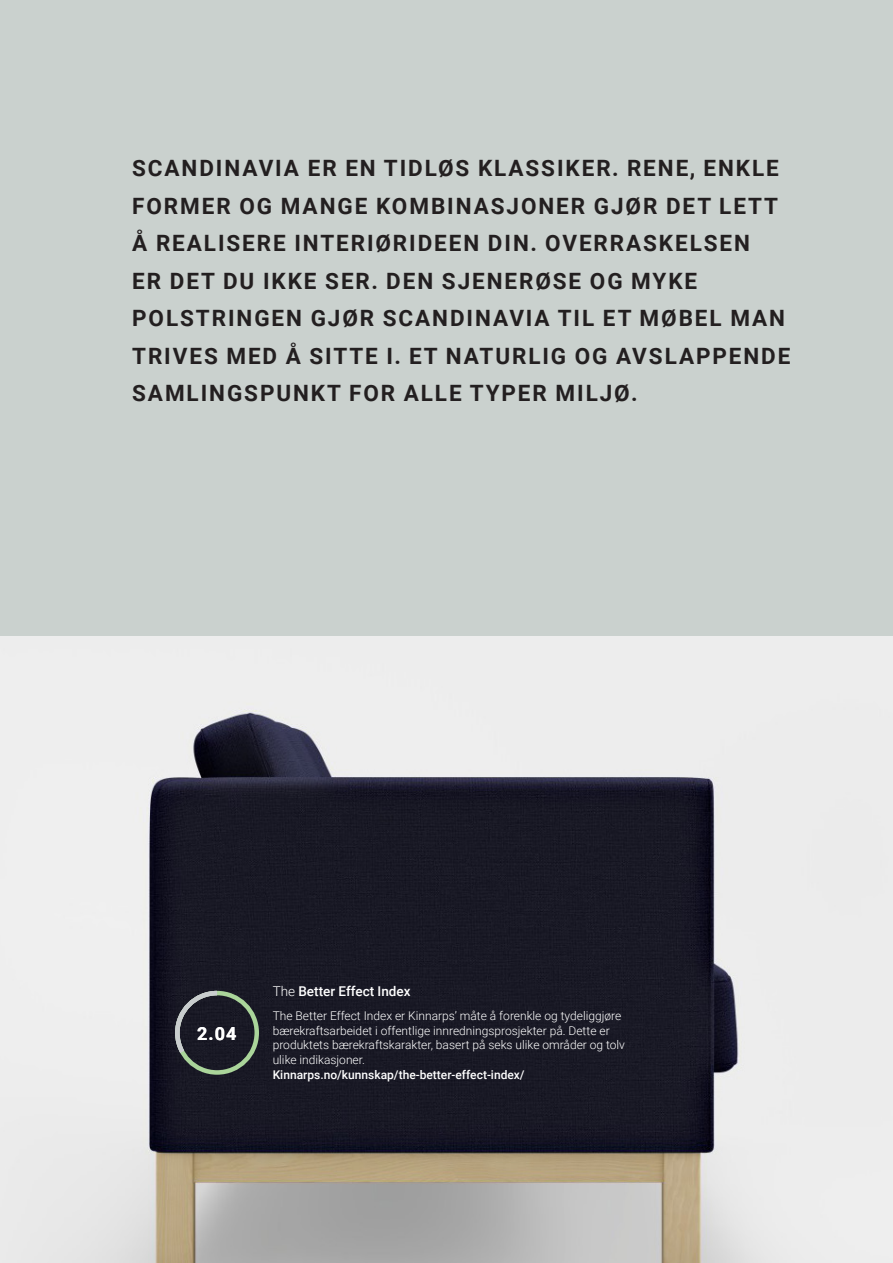
<style>
.page{position:relative;width:893px;height:1263px;background:#fff}
.page>*{position:absolute;margin:0;border:0;box-sizing:border-box;transform-origin:0 0}
.t1{font:700 22.5px/37.5px "Roboto";letter-spacing:.085em;color:#231f20}
.t2{font:700 18px "Roboto";color:#fff}
.t3{font:500 13.5px "Roboto";color:#fff}
.t4{font:300 12px/14.4px "Roboto";color:#fff}
.t5{font:500 12px "Roboto";color:#fff}
.s1{font-weight:300}
</style>
<div class="page">
<img style="left:0;top:635px;width:893px;height:628px">
<div style="left:0;top:0;width:893px;height:635px;background:#cad1ce"></div>
<div style="left:175px;top:991px;width:84px;height:84px;border:4px solid #aad59a;border-radius:50%"></div>
<svg style="left:173px;top:988px;width:49px;height:70px"></svg>
<p class="t1" style="left:132px;top:149px;width:660px">SCANDINAVIA ER EN TIDLØS KLASSIKER. RENE, ENKLE FORMER OG MANGE KOMBINASJONER GJØR DET LETT Å REALISERE INTERIØRIDEEN DIN. OVERRASKELSEN<br>ER DET DU IKKE SER. DEN SJENERØSE OG MYKE POLSTRINGEN GJØR SCANDINAVIA TIL ET MØBEL MAN TRIVES MED Å SITTE I. ET NATURLIG OG AVSLAPPENDE SAMLINGSPUNKT FOR ALLE TYPER MILJØ.</p>
<p class="t2" style="left:197px;top:1021px;width:41px">2.04</p>
<p class="t3" style="left:273px;top:981px;width:139px"><span class="s1">The</span> Better Effect Index</p>
<p class="t4" style="left:273px;top:1008px;width:354px">The Better Effect Index er Kinnarps’ måte å forenkle og tydeliggjøre bærekraftsarbeidet i offentlige innredningsprosjekter på. Dette er produktets bærekraftskarakter, basert på seks ulike områder og tolv ulike indikasjoner.</p>
<p class="t5" style="left:273px;top:1066px;width:253px">Kinnarps.no/kunnskap/the-better-effect-index/</p>
</div>
